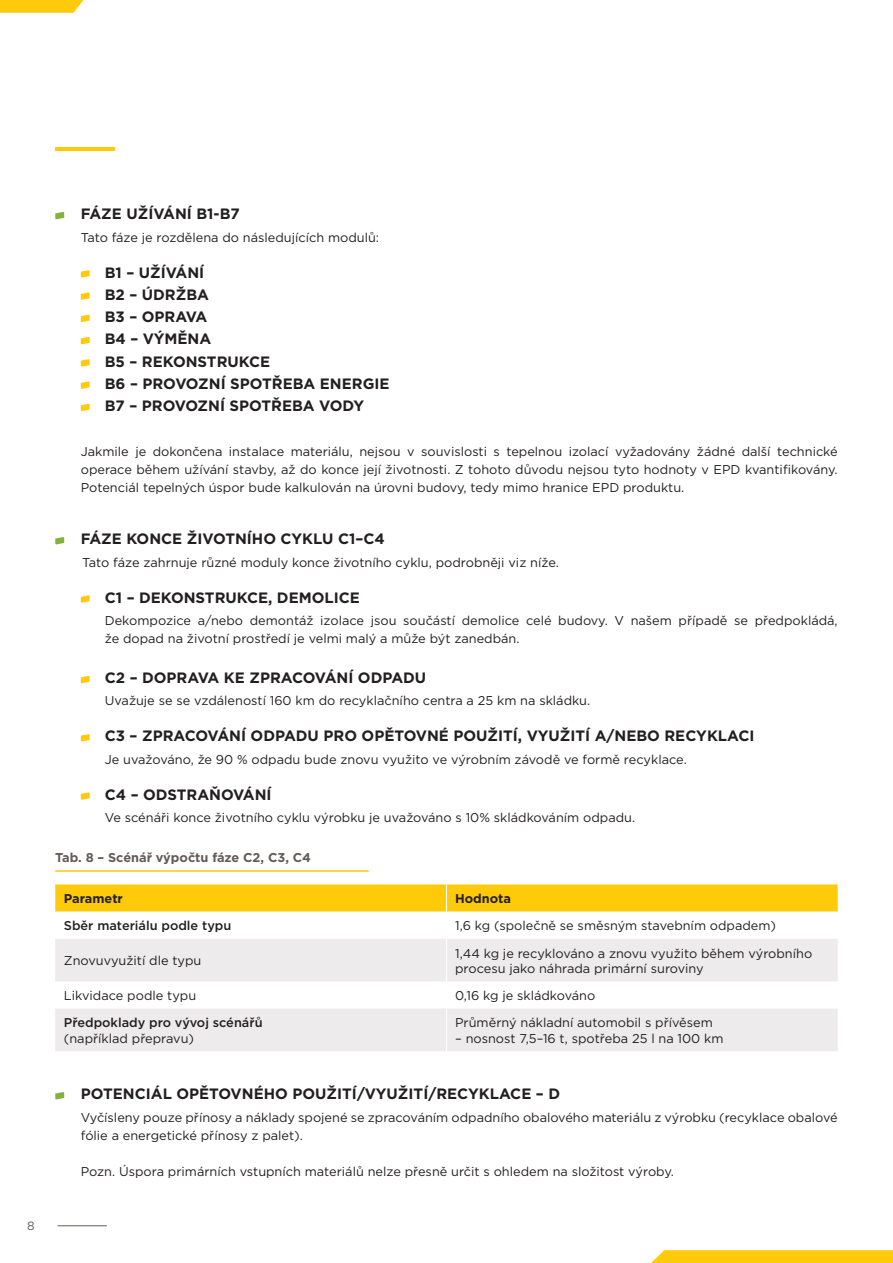
<style>
.page{position:relative;width:893px;height:1263px;background:#fff}
.page>*{position:absolute;margin:0;border:0;box-sizing:border-box;transform-origin:0 0}
.t1{font:700 15px/22.2px "Gotham";color:#231f20}
.t2{font:12.75px/18px "Gotham";color:#231f20}
.t3{font:500 12.75px "Gotham";color:#231f20}
.t4{font:700 12.75px "Gotham";color:#635a57}
.t5{font:700 12.75px "Gotham";color:#231f20}
.t6{font:12px "Gotham";color:#635a57}
</style>
<div class="page">
<hr style="left:57px;top:1225px;width:50px;height:1px;background:#635a57">
<hr style="left:55px;top:147px;width:60px;height:4px;background:#feca0a">
<svg style="left:0;top:0;width:83px;height:13px"></svg>
<svg style="left:651px;top:1250px;width:242px;height:13px;background:#fecc15"></svg>
<svg style="left:55px;top:1092px;width:9px;height:7px"></svg>
<svg style="left:55px;top:939px;width:783px;height:112px;fill:#edebeb"></svg>
<svg style="left:55px;top:884px;width:783px;height:28px;background:#fecb13"></svg>
<hr style="left:446px;top:939px;width:1px;height:42px;background:#fff">
<svg style="left:446px;top:981px;width:1px;height:28px"></svg>
<hr style="left:446px;top:1009px;width:1px;height:42px;background:#fff">
<hr style="left:55px;top:870px;width:314px;height:2px;background:#feca0a">
<svg style="left:55px;top:537px;width:9px;height:8px"></svg>
<svg style="left:81px;top:595px;width:9px;height:8px"></svg>
<svg style="left:81px;top:676px;width:9px;height:7px"></svg>
<svg style="left:81px;top:734px;width:9px;height:8px"></svg>
<svg style="left:81px;top:792px;width:9px;height:8px"></svg>
<svg style="left:55px;top:212px;width:9px;height:7px"></svg>
<svg style="left:81px;top:270px;width:9px;height:8px"></svg>
<svg style="left:81px;top:292px;width:9px;height:8px"></svg>
<svg style="left:81px;top:315px;width:9px;height:7px"></svg>
<svg style="left:81px;top:337px;width:9px;height:7px"></svg>
<svg style="left:81px;top:359px;width:9px;height:8px"></svg>
<svg style="left:81px;top:381px;width:9px;height:8px"></svg>
<svg style="left:81px;top:404px;width:9px;height:7px"></svg>
<p class="t6" style="left:27px;top:1218px;width:9px">8</p>
<p class="t1" style="left:81px;top:203px;width:161px">FÁZE UŽÍVÁNÍ B1-B7</p>
<p class="t2" style="left:81px;top:228px;width:300px">Tato fáze je rozdělena do následujících modulů:</p>
<p class="t1" style="left:105px;top:261px;width:95px">B1 – UŽÍVÁNÍ<br>B2 – ÚDRŽBA<br>B3 – OPRAVA<br>B4 – VÝM ĚNA<br>B5 – REKONSTRUKCE<br>B6 – PROVOZNÍ</p>
<p class="t1" style="left:230px;top:372px;width:12px">SPOT</p>
<p class="t1" style="left:272px;top:372px;width:23px">ŘEBA</p>
<p class="t1" style="left:320px;top:372px;width:12px">ENER</p>
<p class="t1" style="left:363px;top:372px;width:20px">GIE</p>
<p class="t1" style="left:105px;top:395px;width:59px">B7 – PROVOZNÍ</p>
<p class="t1" style="left:230px;top:395px;width:12px">SPOT</p>
<p class="t1" style="left:271px;top:395px;width:23px">ŘEBA</p>
<p class="t1" style="left:319px;top:395px;width:13px">VODY</p>
<p class="t2" style="left:81px;top:442px;width:758px;text-align:justify">Jakmile je dokončena instalace materiálu, nejsou v souvislosti s tepelnou izolací vyžadovány žádné další technické operace během užívání stavby, až do konce její životnosti. Z tohoto důvodu nejsou tyto hodnoty v EPD kvantifikovány.<br>Potenciál tepelných úspor bude kalkulován na úrovni budovy, tedy mimo hranice EPD produktu.</p>
<p class="t1" style="left:81px;top:528px;width:21px">FÁZE</p>
<p class="t1" style="left:126px;top:528px;width:12px">KONCE</p>
<p class="t1" style="left:187px;top:528px;width:11px">ŽIVOTNÍHO</p>
<p class="t1" style="left:281px;top:528px;width:12px">CYKLU</p>
<p class="t1" style="left:338px;top:528px;width:48px">C1–C4</p>
<p class="t2" style="left:82px;top:553px;width:478px">Tato fáze zahrnuje různé moduly konce životního cyklu, podrobněji viz níže.</p>
<p class="t1" style="left:105px;top:586px;width:46px">C1 – DEKONSTRUKCE</p>
<p class="t1" style="left:268px;top:586px;width:20px">, DEMOLICE</p>
<p class="t2" style="left:105px;top:611px;width:734px">Dekompozice a/nebo demontáž izolace jsou součástí demolice celé budovy. V našem případě se předpokládá, že dopad na životní prostředí je velmi malý a může být zanedbán.</p>
<p class="t1" style="left:105px;top:667px;width:50px">C2 – DOPRAVA</p>
<p class="t1" style="left:224px;top:667px;width:37px">KE ZPRACOVÁNÍ</p>
<p class="t1" style="left:358px;top:667px;width:13px">ODPADU</p>
<p class="t2" style="left:105px;top:692px;width:487px">Uvažuje se se vzdáleností 160 km do recyklačního centra a 25 km na skládku.</p>
<p class="t1" style="left:105px;top:725px;width:49px">C3 – ZPRACOVÁNÍ</p>
<p class="t1" style="left:251px;top:725px;width:13px">ODPADU</p>
<p class="t1" style="left:323px;top:725px;width:12px">PRO</p>
<p class="t1" style="left:362px;top:725px;width:45px">OPĚTOVN</p>
<p class="t1" style="left:439px;top:725px;width:25px">É POUŽITÍ</p>
<p class="t1" style="left:518px;top:725px;width:19px">, VYUŽITÍ</p>
<p class="t1" style="left:595px;top:725px;width:32px">A/NEBO</p>
<p class="t1" style="left:664px;top:725px;width:11px">RECYKLACI</p>
<p class="t2" style="left:105px;top:750px;width:583px">Je uvažováno, že 90 % odpadu bude znovu využito ve výrobním závodě ve formě recyklace.</p>
<p class="t1" style="left:105px;top:783px;width:50px">C4 – ODSTRAŇOVÁNÍ</p>
<p class="t2" style="left:105px;top:808px;width:532px">Ve scénáři konce životního cyklu výrobku je uvažováno s 10% skládkováním odpadu.</p>
<p class="t4" style="left:55px;top:849px;width:257px">TAB. 8 – SCÉNÁŘ VÝPOČTU FÁZE C2, C3, C4</p>
<p class="t5" style="left:64px;top:890px;width:61px">PARAMETR</p>
<p class="t5" style="left:455px;top:890px;width:58px">HODNOTA</p>
<p class="t3" style="left:64px;top:917px;width:169px">Sběr materiálu podle typu</p>
<p class="t2" style="left:455px;top:917px;width:323px">1,6 kg (společně se směsným stavebním odpadem)</p>
<p class="t2" style="left:64px;top:951px;width:139px">Znovuvyužití dle typu</p>
<p class="t2" style="left:455px;top:945px;width:359px;line-height:15.3px">1,44 kg je recyklováno a znovu využito během výrobního procesu jako náhrada primární suroviny</p>
<p class="t2" style="left:64px;top:986px;width:134px">Likvidace podle typu</p>
<p class="t2" style="left:455px;top:986px;width:142px">0,16 kg je skládkováno</p>
<p class="t3" style="left:64px;top:1014px;width:200px">Předpoklady pro vývoj scénářů</p>
<p class="t2" style="left:64px;top:1029px;width:132px">(například přepravu)</p>
<p class="t2" style="left:455px;top:1013px;width:259px">Průměrný nákladní automobil s přívěsem</p>
<p class="t2" style="left:455px;top:1029px;width:270px">– nosnost 7,5–16 t, spotřeba 25 l na 100 km</p>
<p class="t1" style="left:81px;top:1083px;width:22px">POTENCIÁL</p>
<p class="t1" style="left:176px;top:1083px;width:45px">OPĚTOVN</p>
<p class="t1" style="left:254px;top:1083px;width:49px">ÉHO POUŽITÍ</p>
<p class="t1" style="left:357px;top:1083px;width:19px">/VYUŽITÍ</p>
<p class="t1" style="left:428px;top:1083px;width:20px">/RECYKLACE</p>
<p class="t1" style="left:536px;top:1083px;width:26px">– D</p>
<p class="t2" style="left:81px;top:1108px;width:758px">Vyčísleny pouze přínosy a náklady spojené se zpracováním odpadního obalového materiálu z výrobku (recyklace obalové fólie a energetické přínosy z palet).</p>
<p class="t2" style="left:81px;top:1162px;width:595px">Pozn. Úspora primárních vstupních materiálů nelze přesně určit s ohledem na složitost výroby.</p>
</div>
